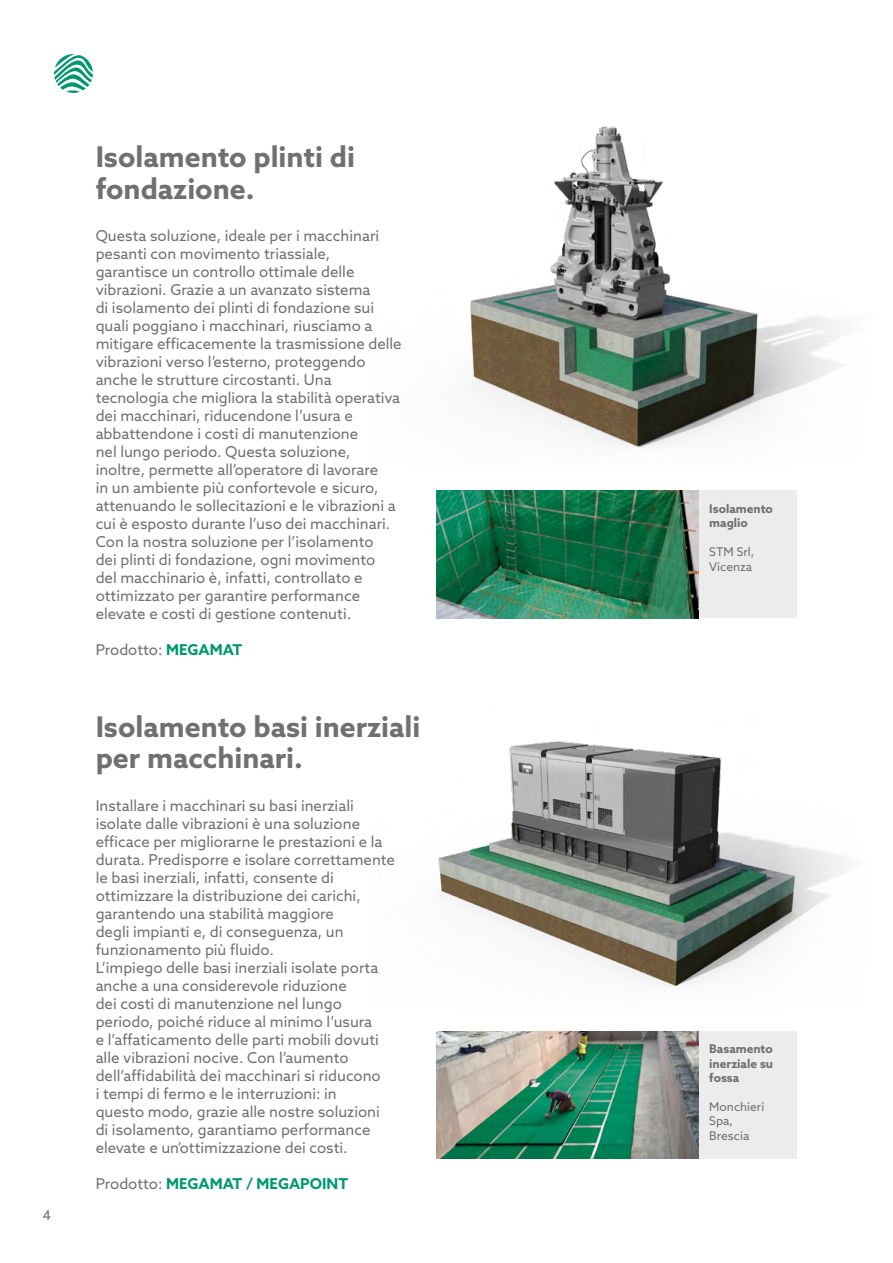
<style>
.page{position:relative;width:893px;height:1263px;background:#fff}
.page>*{position:absolute;margin:0;border:0;box-sizing:border-box;transform-origin:0 0}
.t1{font:700 28.5px/31.5px "Azo Sans";color:#707070}
.t2{font:15px/18px "Azo Sans";color:#707070}
.t3{font:700 15px "Azo Sans";color:#009770}
.t4{font:15px "Azo Sans";color:#706f6f}
.t5{font:13.5px "Azo Sans";color:#707070}
.t6{font:700 12px/14.4px "Azo Sans";color:#706f6f}
.t7{font:12px/14.4px "Azo Sans";color:#706f6f}
.s1{font-weight:700;color:#009770}
.s2{font-weight:400;color:#706f6f}
</style>
<div class="page">
<svg style="left:54px;top:54px;width:39px;height:39px"></svg>
<img style="left:470px;top:126px;width:374px;height:322px">
<img style="left:438px;top:741px;width:408px;height:245px">
<div style="left:699px;top:491px;width:98px;height:127px;background:#ececec"></div>
<img style="left:437px;top:491px;width:262px;height:127px">
<div style="left:699px;top:1031px;width:98px;height:128px;background:#ececec"></div>
<img style="left:437px;top:1031px;width:262px;height:128px">
<p class="t5" style="left:43px;top:1207px;width:10px">4</p>
<h1 class="t1" style="left:96px;top:141px;width:261px">Isolamento plinti di fondazione.</h1>
<p class="t2" style="left:96px;top:226px;width:308px">Questa soluzione, ideale per i macchinari pesanti con movimento triassiale, garantisce un controllo ottimale delle vibrazioni. Grazie a un avanzato sistema<br>di isolamento dei plinti di fondazione sui quali poggiano i macchinari, riusciamo a mitigare efficacemente la trasmissione delle vibrazioni verso l’esterno, proteggendo anche le strutture circostanti. Una tecnologia che migliora la stabilità operativa dei macchinari, riducendone l’usura e abbattendone i costi di manutenzione<br>nel lungo periodo. Questa soluzione, inoltre, permette all’operatore di lavorare<br>in un ambiente più confortevole e sicuro, attenuando le sollecitazioni e le vibrazioni a cui è esposto durante l’uso dei macchinari.<br>Con la nostra soluzione per l’isolamento<br>dei plinti di fondazione, ogni movimento<br>del macchinario è, infatti, controllato e ottimizzato per garantire performance elevate e costi di gestione contenuti.</p>
<p class="t4" style="left:96px;top:640px;width:148px">Prodotto: <span class="s1">MEGAMAT</span></p>
<h1 class="t1" style="left:96px;top:710px;width:326px">Isolamento basi inerziali per macchinari.</h1>
<p class="t2" style="left:96px;top:796px;width:301px">Installare i macchinari su basi inerziali isolate dalle vibrazioni è una soluzione efficace per migliorarne le prestazioni e la durata. Predisporre e isolare correttamente le basi inerziali, infatti, consente di ottimizzare la distribuzione dei carichi, garantendo una stabilità maggiore<br>degli impianti e, di conseguenza, un funzionamento più fluido.<br>L’impiego delle basi inerziali isolate porta anche a una considerevole riduzione<br>dei costi di manutenzione nel lungo periodo, poiché riduce al minimo l’usura<br>e l’affaticamento delle parti mobili dovuti alle vibrazioni nocive. Con l’aumento dell’affidabilità dei macchinari si riducono<br>i tempi di fermo e le interruzioni: in<br>questo modo, grazie alle nostre soluzioni di isolamento, garantiamo performance elevate e un’ottimizzazione dei costi.</p>
<p class="t3" style="left:96px;top:1173px;width:254px"><span class="s2">Prodotto:</span> MEGAMAT / MEGAPOINT</p>
<p class="t6" style="left:709px;top:501px;width:65px">Isolamento maglio</p>
<p class="t7" style="left:709px;top:544px;width:47px">STM Srl,<br>Vicenza</p>
<p class="t6" style="left:709px;top:1042px;width:65px;text-align:justify">Basamento inerziale su fossa</p>
<p class="t7" style="left:709px;top:1099px;width:57px">Monchieri<br>Spa,<br>Brescia</p>
</div>
